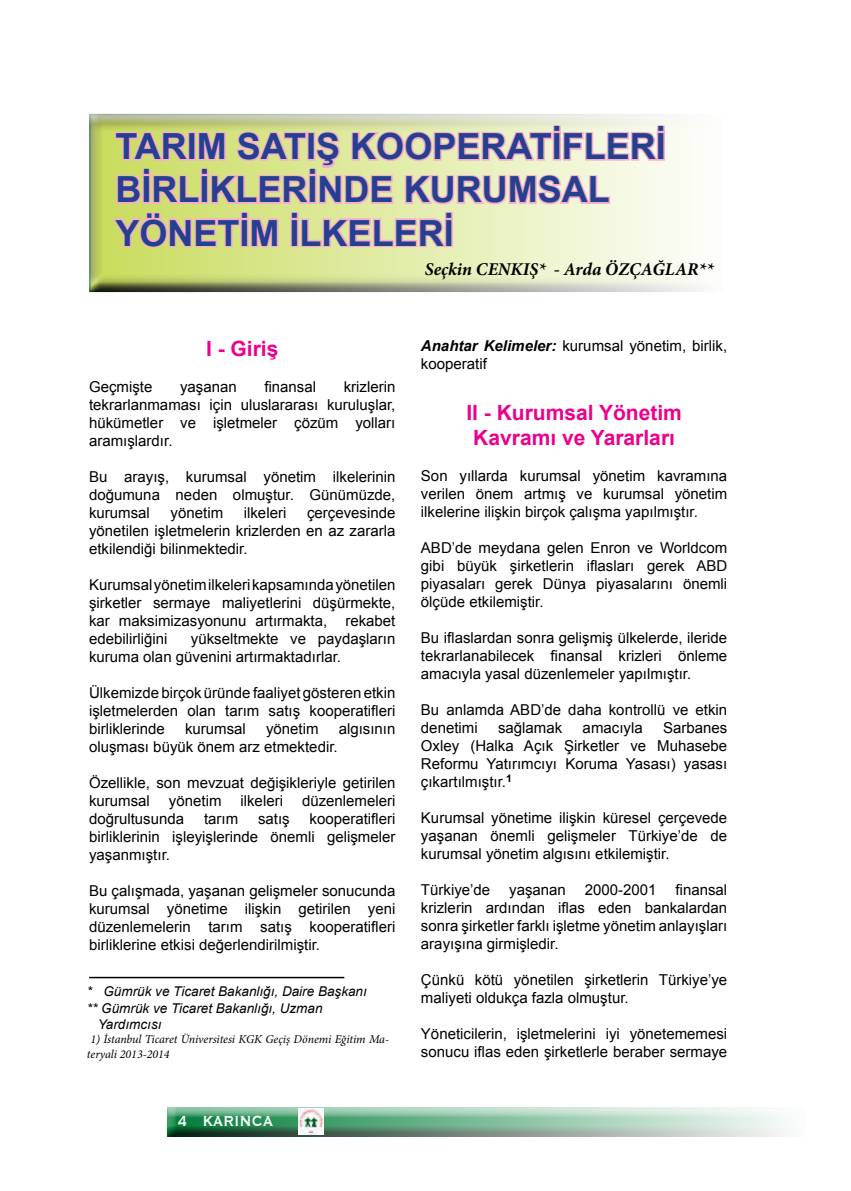
<style>
.page{position:relative;width:851px;height:1191px;background:#fff}
.page>*{position:absolute;margin:0;border:0;box-sizing:border-box;transform-origin:0 0}
.t1{font:700 36px/43.2px "Arial";color:#25408f}
.t2{font:700 21px/25.2px "Arial";color:#ec008c;text-align:center}
.t3{font:700 18.9px "Copperplate Gothic BT";color:#fff;scale:.83 1}
.t4{font:italic 700 18px "Minion Pro";color:#000}
.t5{font:15px/18px "Arial";color:#000;text-align:justify}
.t6{font:italic 13.5px "Arial";color:#000}
.t7{font:italic 12px/14.4px "Minion Pro";letter-spacing:-.01em;color:#000}
.s1{font-weight:700;font-style:italic}
</style>
<div class="page">
<div style="left:166px;top:1107px;width:640px;height:29px;background:#000;opacity:.75"></div>
<img style="left:298px;top:1108px;width:25px;height:26px">
<hr style="left:89px;top:976px;width:255px;height:2px;background:#000">
<div style="left:88px;top:114px;width:637px;height:178px;background:#000;opacity:.75"></div>
<svg style="left:110px;top:115px;width:556px;height:135px;background:#e6d7b5"></svg>
<h1 class="t1" style="left:115px;top:126px;width:552px">TARIM SATIŞ KOOPERATİFLERİ<br>BİRLİKLERİNDE KURUMSAL<br>YÖNETİM İLKELERİ</h1>
<p class="t4" style="left:424px;top:257px;width:291px">Seçkin CENKIŞ* - Arda ÖZÇAĞLAR**</p>
<h2 class="t2" style="left:206px;top:336px;width:74px">I - Giriş</h2>
<p class="t5" style="left:89px;top:377px;width:65px">Geçmişte</p>
<p class="t5" style="left:180px;top:377px;width:58px">yaşanan</p>
<p class="t5" style="left:264px;top:377px;width:53px">finansal</p>
<p class="t5" style="left:89px;top:377px;width:308px;text-indent:254px">krizlerin tekrarlanmaması için uluslararası kuruluşlar, hükümetler ve işletmeler çözüm yolları aramışlardır.</p>
<p class="t5" style="left:89px;top:467px;width:308px">Bu arayış, kurumsal yönetim ilkelerinin doğumuna neden olmuştur. Günümüzde, kurumsal</p>
<p class="t5" style="left:171px;top:503px;width:54px">yönetim</p>
<p class="t5" style="left:244px;top:503px;width:44px">ilkeleri</p>
<p class="t5" style="left:89px;top:503px;width:308px;text-indent:218px">çerçevesinde yönetilen işletmelerin krizlerden en az zararla etkilendiği bilinmektedir.</p>
<p class="t5" style="left:89px;top:575px;width:308px">Kurumsal yönetim ilkeleri kapsamında yönetilen şirketler sermaye maliyetlerini düşürmekte, kar maksimizasyonunu artırmakta, rekabet edebilirliğini</p>
<p class="t5" style="left:89px;top:629px;width:308px;text-indent:102px">yükseltmekte ve paydaşların kuruma olan güvenini artırmaktadırlar.</p>
<p class="t5" style="left:89px;top:683px;width:308px">Ülkemizde birçok üründe faaliyet gösteren etkin işletmelerden olan tarım satış kooperatifleri birliklerinde</p>
<p class="t5" style="left:185px;top:719px;width:62px">kurumsal</p>
<p class="t5" style="left:266px;top:719px;width:54px">yönetim</p>
<p class="t5" style="left:338px;top:719px;width:58px">algısının</p>
<p class="t5" style="left:89px;top:737px;width:250px">oluşması büyük önem arz etmektedir.</p>
<p class="t5" style="left:89px;top:773px;width:308px">Özellikle, son mevzuat değişikleriyle getirilen kurumsal</p>
<p class="t5" style="left:169px;top:791px;width:54px">yönetim</p>
<p class="t5" style="left:240px;top:791px;width:44px">ilkeleri</p>
<p class="t5" style="left:302px;top:791px;width:95px">düzenlemeleri</p>
<p class="t5" style="left:89px;top:809px;width:97px">doğrultusunda</p>
<p class="t5" style="left:204px;top:809px;width:36px">tarım</p>
<p class="t5" style="left:258px;top:809px;width:33px">satış</p>
<p class="t5" style="left:89px;top:809px;width:308px;text-indent:220px">kooperatifleri birliklerinin işleyişlerinde önemli gelişmeler yaşanmıştır.</p>
<p class="t5" style="left:89px;top:881px;width:308px">Bu çalışmada, yaşanan gelişmeler sonucunda kurumsal yönetime ilişkin getirilen yeni düzenlemelerin tarım satış kooperatifleri birliklerine etkisi değerlendirilmiştir.</p>
<p class="t6" style="left:87px;top:982px;width:281px">* Gümrük ve Ticaret Bakanlığı, Daire Başkanı</p>
<p class="t6" style="left:87px;top:999px;width:237px">** Gümrük ve Ticaret Bakanlığı, Uzman</p>
<p class="t6" style="left:98px;top:1015px;width:65px">Yardımcısı</p>
<p class="t7" style="left:87px;top:1032px;width:303px">1) İstanbul Ticaret Üniversitesi KGK Geçiş Dönemi Eğitim Ma&shy;teryali 2013-2014</p>
<p class="t3" style="left:177px;top:1110px;width:117px">4 KARINCA</p>
<p class="t5" style="left:421px;top:337px;width:308px"><span class="s1">Anahtar Kelimeler:</span> kurumsal yönetim, birlik, kooperatif</p>
<h2 class="t2" style="left:466px;top:400px;width:217px">II - Kurumsal Yönetim<br>Kavramı ve Yararları</h2>
<p class="t5" style="left:421px;top:467px;width:308px">Son yıllarda kurumsal yönetim kavramına verilen önem artmış ve kurumsal yönetim ilkelerine ilişkin birçok çalışma yapılmıştır.</p>
<p class="t5" style="left:421px;top:539px;width:308px">ABD’de meydana gelen Enron ve Worldcom gibi büyük şirketlerin iflasları gerek ABD piyasaları gerek Dünya piyasalarını önemli ölçüde etkilemiştir.</p>
<p class="t5" style="left:421px;top:629px;width:308px">Bu iflaslardan sonra gelişmiş ülkelerde, ileride tekrarlanabilecek finansal krizleri önleme amacıyla yasal düzenlemeler yapılmıştır.</p>
<p class="t5" style="left:421px;top:701px;width:308px">Bu anlamda ABD’de daha kontrollü ve etkin denetimi</p>
<p class="t5" style="left:421px;top:719px;width:308px;text-indent:242px">Sarbanes Oxley (Halka Açık Şirketler ve Muhasebe Reformu Yatırımcıyı Koruma Yasası) yasası çıkartılmıştır.<sup>1</sup></p>
<p class="t5" style="left:421px;top:809px;width:308px">Kurumsal yönetime ilişkin küresel çerçevede yaşanan önemli gelişmeler Türkiye’de de kurumsal yönetim algısını etkilemiştir.</p>
<p class="t5" style="left:421px;top:881px;width:71px">Türkiye’de</p>
<p class="t5" style="left:509px;top:881px;width:58px">yaşanan</p>
<p class="t5" style="left:584px;top:881px;width:73px">2000-2001</p>
<p class="t5" style="left:498px;top:719px;width:66px">sağlamak</p>
<p class="t5" style="left:582px;top:719px;width:62px">amacıyla</p>
<p class="t5" style="left:421px;top:881px;width:308px;text-indent:254px">finansal krizlerin ardından iflas eden bankalardan sonra şirketler farklı işletme yönetim anlayışları arayışına girmişledir.</p>
<p class="t5" style="left:421px;top:971px;width:308px">Çünkü kötü yönetilen şirketlerin Türkiye’ye maliyeti oldukça fazla olmuştur.</p>
<p class="t5" style="left:421px;top:1025px;width:308px">Yöneticilerin, işletmelerini iyi yönetememesi sonucu iflas eden şirketlerle beraber sermaye</p>
</div>
